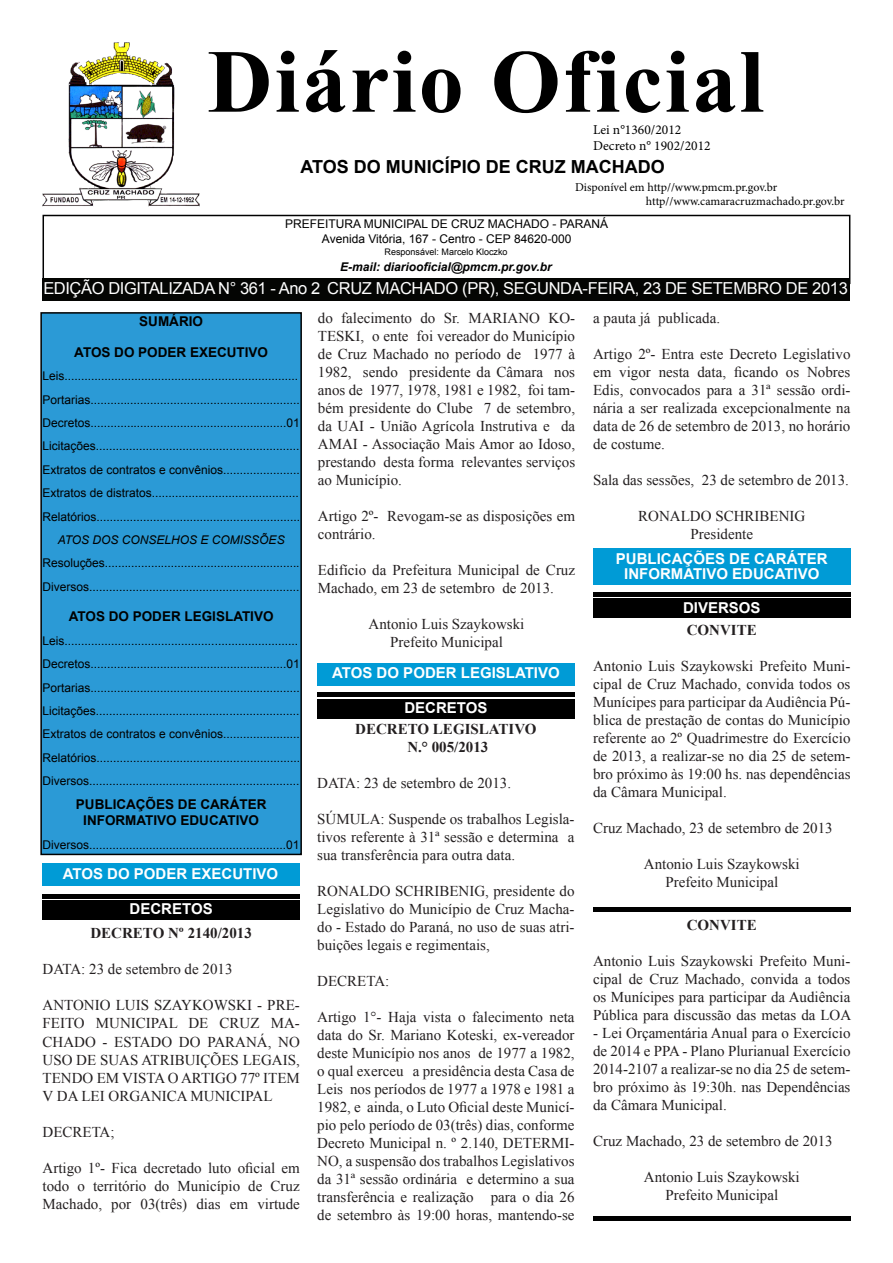
<style>
.page{position:relative;width:893px;height:1263px;background:#fff}
.page>*{position:absolute;margin:0;border:0;box-sizing:border-box;transform-origin:0 0}
.t1{font:700 90px "Times New Roman";letter-spacing:.025em;color:#000}
.t2{font:700 18px "Arial";color:#000}
.t3{font:16.5px "Arial";letter-spacing:-.02em;color:#fff}
.t4{font:15px/18px "Times New Roman";color:#231f20;text-align:justify}
.t5{font:700 15px "Arial";color:#fff}
.t6{font:700 15px "Times New Roman";color:#231f20}
.t7{font:700 13.5px "Arial";color:#000}
.t8{font:13.5px "Minion Pro";color:#000}
.t9{font:12px "Arial";color:#000}
.t10{font:12px "Minion Pro";letter-spacing:-.005em;color:#000}
.t11{font:italic 700 12px "Arial";color:#000}
.t12{font:italic 12px "Arial";color:#000}
.t13{font:9px "Arial";color:#000}
</style>
<div class="page">
<div style="left:43px;top:215px;width:807px;height:69px;border:2px solid #000"></div>
<div style="left:40px;top:312px;width:262px;height:543px;background:#2b9ad6;border:2px solid #000"></div>
<div style="left:43px;top:278px;width:807px;height:22px;background:#040503"></div>
<img style="left:43px;top:42px;width:157px;height:164px">
<div style="left:43px;top:863px;width:257px;height:23px;background:#009bd6"></div>
<div style="left:43px;top:900px;width:257px;height:20px;background:#000"></div>
<hr style="left:43px;top:894px;width:257px;height:4px;background:#000">
<div style="left:318px;top:662px;width:257px;height:23px;background:#009bd6"></div>
<div style="left:317px;top:699px;width:258px;height:20px;background:#000"></div>
<div style="left:317px;top:692px;width:258px;height:5px;background:#000"></div>
<div style="left:593px;top:548px;width:257px;height:20px;background:#009bd6"></div>
<div style="left:593px;top:553px;width:257px;height:31px;background:#009bd6"></div>
<div style="left:593px;top:598px;width:257px;height:20px;background:#000"></div>
<hr style="left:593px;top:592px;width:257px;height:4px;background:#000">
<hr style="left:593px;top:907px;width:257px;height:4px;background:#000">
<hr style="left:593px;top:1216px;width:257px;height:4px;background:#000">
<p class="t1" style="left:207px;top:19px;width:558px">Diário Oficial</p>
<p class="t8" style="left:593px;top:121px;width:90px">Lei n°1360/2012</p>
<p class="t8" style="left:593px;top:137px;width:119px">Decreto n° 1902/2012</p>
<p class="t2" style="left:300px;top:155px;width:366px">ATOS DO MUNICÍPIO DE CRUZ MACHADO</p>
<p class="t10" style="left:575px;top:179px;width:204px">Disponível em http//www.pmcm.pr.gov.br</p>
<p class="t10" style="left:646px;top:193px;width:200px">http//www.camaracruzmachado.pr.gov.br</p>
<p class="t9" style="left:285px;top:216px;width:325px">PREFEITURA MUNICIPAL DE CRUZ MACHADO - PARANÁ</p>
<p class="t9" style="left:322px;top:231px;width:251px">Avenida Vitória, 167 - Centro - CEP 84620-000</p>
<p class="t13" style="left:385px;top:246px;width:125px">Responsável: Marcelo Kloczko</p>
<p class="t11" style="left:340px;top:259px;width:213px">E-mail: diariooficial@pmcm.pr.gov.br</p>
<p class="t3" style="left:43px;top:278px;width:806px">EDIÇÃO DIGITALIZADA N° 361 - Ano 2 CRUZ MACHADO (PR), SEGUNDA-FEIRA, 23 DE SETEMBRO DE 2013</p>
<p class="t7" style="left:139px;top:312px;width:65px">SUMÁRIO</p>
<p class="t7" style="left:74px;top:343px;width:195px">ATOS DO PODER EXECUTIVO</p>
<p class="t9" style="left:43px;top:368px;width:257px">Leis......................................................................</p>
<p class="t9" style="left:43px;top:392px;width:259px">Portarias...............................................................</p>
<p class="t9" style="left:43px;top:415px;width:259px">Decretos...........................................................01</p>
<p class="t9" style="left:43px;top:438px;width:258px">Licitações.............................................................</p>
<p class="t9" style="left:43px;top:462px;width:259px">Extratos de contratos e convênios.......................</p>
<p class="t9" style="left:43px;top:485px;width:258px">Extratos de distratos............................................</p>
<p class="t9" style="left:43px;top:509px;width:259px">Relatórios.............................................................</p>
<p class="t12" style="left:58px;top:532px;width:228px">ATOS DOS CONSELHOS E COMISSÕES</p>
<p class="t9" style="left:43px;top:555px;width:259px">Resoluções...........................................................</p>
<p class="t9" style="left:43px;top:579px;width:258px">Diversos...............................................................</p>
<p class="t7" style="left:69px;top:608px;width:206px">ATOS DO PODER LEGISLATIVO</p>
<p class="t9" style="left:43px;top:633px;width:257px">Leis......................................................................</p>
<p class="t9" style="left:43px;top:656px;width:259px">Decretos...........................................................01</p>
<p class="t9" style="left:43px;top:680px;width:259px">Portarias...............................................................</p>
<p class="t9" style="left:43px;top:703px;width:258px">Licitações.............................................................</p>
<p class="t9" style="left:43px;top:726px;width:259px">Extratos de contratos e convênios.......................</p>
<p class="t9" style="left:43px;top:750px;width:259px">Relatórios.............................................................</p>
<p class="t9" style="left:43px;top:773px;width:258px">Diversos...............................................................</p>
<p class="t7" style="left:76px;top:795px;width:192px">PUBLICAÇÕES DE CARÁTER</p>
<p class="t7" style="left:83px;top:812px;width:177px">INFORMATIVO EDUCATIVO</p>
<p class="t9" style="left:43px;top:837px;width:258px">Diversos...........................................................01</p>
<p class="t5" style="left:63px;top:863px;width:217px">ATOS DO PODER EXECUTIVO</p>
<p class="t5" style="left:130px;top:899px;width:85px">DECRETOS</p>
<p class="t6" style="left:90px;top:923px;width:163px">DECRETO Nº 2140/2013</p>
<p class="t4" style="left:43px;top:960px;width:192px">DATA: 23 de setembro de 2013</p>
<p class="t4" style="left:43px;top:996px;width:259px">ANTONIO LUIS SZAYKOWSKI - PRE-FEITO MUNICIPAL DE CRUZ MA-CHADO - ESTADO DO PARANÁ, NO USO DE SUAS ATRIBUIÇÕES LEGAIS, TENDO EM VISTA O ARTIGO 77º ITEM V DA LEI ORGANICA MUNICIPAL</p>
<p class="t4" style="left:43px;top:1122px;width:74px">DECRETA;</p>
<p class="t4" style="left:43px;top:1158px;width:259px">Artigo 1º- Fica decretado luto oficial em todo o território do Município de Cruz Machado, por 03(três) dias em virtude</p>
<p class="t4" style="left:593px;top:308px;width:129px">a pauta já publicada.</p>
<p class="t4" style="left:593px;top:344px;width:259px">Artigo 2º- Entra este Decreto Legislativo em vigor nesta data, ficando os Nobres Edis, convocados para a 31ª sessão ordi&shy;nária a ser realizada excepcionalmente na data de 26 de setembro de 2013, no horário de costume.</p>
<p class="t4" style="left:593px;top:470px;width:257px">Sala das sessões, 23 de setembro de 2013.</p>
<p class="t4" style="left:638px;top:506px;width:169px">RONALDO SCHRIBENIG</p>
<p class="t4" style="left:691px;top:524px;width:64px">Presidente</p>
<p class="t5" style="left:616px;top:549px;width:213px">PUBLICAÇÕES DE CARÁTER</p>
<p class="t5" style="left:624px;top:564px;width:197px">INFORMATIVO EDUCATIVO</p>
<p class="t5" style="left:683px;top:597px;width:79px">DIVERSOS</p>
<p class="t6" style="left:687px;top:619px;width:72px">CONVITE</p>
<p class="t4" style="left:593px;top:656px;width:259px">Antonio Luis Szaykowski Prefeito Muni&shy;cipal de Cruz Machado, convida todos os Munícipes para participar da Audiência Pú&shy;blica de prestação de contas do Município referente ao 2º Quadrimestre do Exercício de 2013, a realizar-se no dia 25 de setem&shy;bro próximo às 19:00 hs. nas dependências da Câmara Municipal.</p>
<p class="t4" style="left:593px;top:818px;width:241px">Cruz Machado, 23 de setembro de 2013</p>
<p class="t4" style="left:644px;top:854px;width:157px">Antonio Luis Szaykowski</p>
<p class="t4" style="left:665px;top:872px;width:114px">Prefeito Municipal</p>
<p class="t6" style="left:687px;top:915px;width:72px">CONVITE</p>
<p class="t4" style="left:593px;top:952px;width:260px">Antonio Luis Szaykowski Prefeito Muni&shy;cipal de Cruz Machado, convida a todos os Munícipes para participar da Audiência Pública para discussão das metas da LOA</p>
<p class="t4" style="left:593px;top:1024px;width:259px">- Lei Orçamentária Anual para o Exercício de 2014 e PPA - Plano Plurianual Exercício 2014-2107 a realizar-se no dia 25 de setem&shy;bro próximo às 19:30h. nas Dependências da Câmara Municipal.</p>
<p class="t4" style="left:593px;top:1132px;width:241px">Cruz Machado, 23 de setembro de 2013</p>
<p class="t4" style="left:644px;top:1168px;width:157px">Antonio Luis Szaykowski</p>
<p class="t4" style="left:665px;top:1186px;width:114px">Prefeito Municipal</p>
<p class="t4" style="left:318px;top:308px;width:259px">do falecimento do Sr. MARIANO KO-TESKI, o ente foi vereador do Município de Cruz Machado no período de 1977 à 1982, sendo presidente da Câmara nos anos de 1977, 1978, 1981 e 1982, foi tam&shy;bém presidente do Clube 7 de setembro, da UAI - União Agrícola Instrutiva e da AMAI - Associação Mais Amor ao Idoso, prestando desta forma relevantes serviços ao Município.</p>
<p class="t4" style="left:318px;top:506px;width:259px">Artigo 2º- Revogam-se as disposições em contrário.</p>
<p class="t4" style="left:318px;top:560px;width:259px">Edifício da Prefeitura Municipal de Cruz<br>Machado, em 23 de setembro de 2013.</p>
<p class="t4" style="left:369px;top:614px;width:157px">Antonio Luis Szaykowski</p>
<p class="t4" style="left:390px;top:632px;width:114px">Prefeito Municipal</p>
<p class="t5" style="left:332px;top:663px;width:229px">ATOS DO PODER LEGISLATIVO</p>
<p class="t5" style="left:404px;top:698px;width:85px">DECRETOS</p>
<p class="t6" style="left:355px;top:719px;width:183px">DECRETO LEGISLATIVO</p>
<p class="t6" style="left:407px;top:737px;width:82px">N.° 005/2013</p>
<p class="t4" style="left:317px;top:774px;width:195px">DATA: 23 de setembro de 2013.</p>
<p class="t4" style="left:317px;top:810px;width:259px">SÚMULA: Suspende os trabalhos Legisla&shy;tivos referente à 31ª sessão e determina a sua transferência para outra data.</p>
<p class="t4" style="left:317px;top:882px;width:259px">RONALDO SCHRIBENIG, presidente do Legislativo do Município de Cruz Macha&shy;do - Estado do Paraná, no uso de suas atri&shy;buições legais e regimentais,</p>
<p class="t4" style="left:317px;top:972px;width:74px">DECRETA:</p>
<p class="t4" style="left:317px;top:1008px;width:259px">Artigo 1°- Haja vista o falecimento neta data do Sr. Mariano Koteski, ex-vereador deste Município nos anos de 1977 a 1982, o qual exerceu a presidência desta Casa de Leis nos períodos de 1977 a 1978 e 1981 a 1982, e ainda, o Luto Oficial deste Municí&shy;pio pelo período de 03(três) dias, conforme Decreto Municipal n. º 2.140, DETERMI-NO, a suspensão dos trabalhos Legislativos da 31ª sessão ordinária e determino a sua transferência e realização para o dia 26 de setembro às 19:00 horas, mantendo-se</p>
</div>
